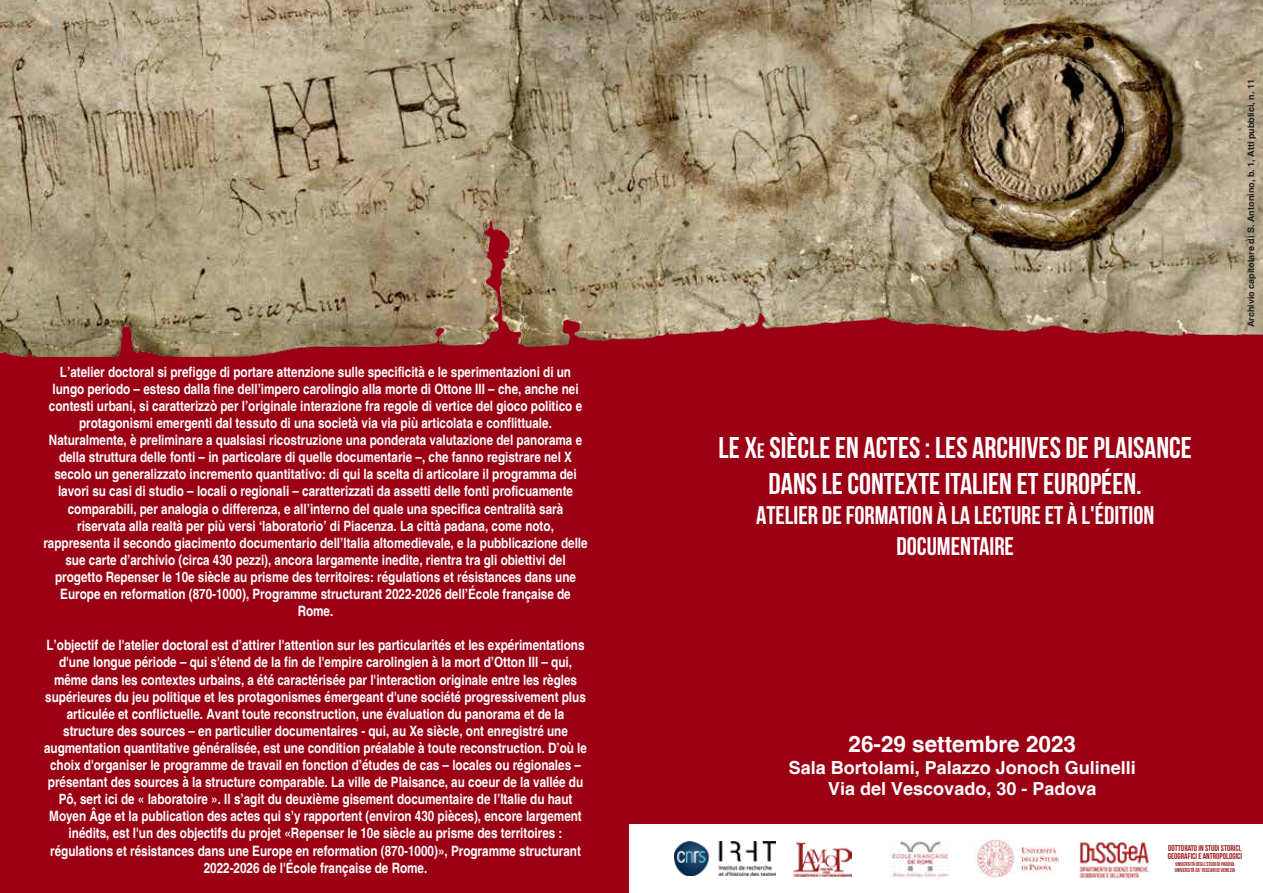
<style>
.page{position:relative;width:1263px;height:893px;background:#9b0014}
.page>*{position:absolute;margin:0;border:0;box-sizing:border-box;transform-origin:0 0}
.t1{font:700 30px/36px "Bebas Neue";color:#fff;text-align:center}
.t2{font:700 25.5px/30.6px "Bebas Neue";color:#fff;text-align:center}
.t3{font:700 22.5px "Helvetica";color:#fff}
.t4{font:700 18px/21.6px "Helvetica";color:#fff;text-align:center}
.t5{font:700 condensed 14.25px/17.1px "Helvetica";color:#fff;text-align:center}
.t6{font:700 9px "Helvetica";color:#1d1d1b}
.t7{font:700 8.4px/7.8px "Bebas Neue";color:#9b1919}
.t8{font:700 5.7px/6.8px "Bebas Neue";color:#9b1919}
.s1{font-size:21px}
</style>
<div class="page">
<img style="left:0;top:0;width:1263px;height:356px">
<div style="left:630px;top:825px;width:633px;height:68px;background:#fff"></div>
<img style="left:674px;top:841px;width:101px;height:35px">
<img style="left:890px;top:840px;width:59px;height:38px">
<img style="left:1079px;top:842px;width:70px;height:37px">
<img style="left:793px;top:842px;width:58px;height:34px">
<img style="left:975px;top:840px;width:83px;height:37px">
<p class="t5" style="left:43px;top:363px;width:546px">L’atelier doctoral si prefigge di portare attenzione sulle specificità e le sperimentazioni di un lungo periodo – esteso dalla fine dell’impero carolingio alla morte di Ottone III – che, anche nei contesti urbani, si caratterizzò per l’originale interazione fra regole di vertice del gioco politico e protagonismi emergenti dal tessuto di una società via via più articolata e conflittuale.<br>Naturalmente, è preliminare a qualsiasi ricostruzione una ponderata valutazione del panorama e della struttura delle fonti – in particolare di quelle documentarie –, che fanno registrare nel X secolo un generalizzato incremento quantitativo: di qui la scelta di articolare il programma dei lavori su casi di studio – locali o regionali – caratterizzati da assetti delle fonti proficuamente comparabili, per analogia o differenza, e all’interno del quale una specifica centralità sarà riservata alla realtà per più versi ‘laboratorio’ di Piacenza. La città padana, come noto, rappresenta il secondo giacimento documentario dell’Italia altomedievale, e la pubblicazione delle sue carte d’archivio (circa 430 pezzi), ancora largamente inedite, rientra tra gli obiettivi del progetto Repenser le 10e siècle au prisme des territoires: régulations et résistances dans une Europe en reformation (870-1000), Programme structurant 2022-2026 dell’École française de Rome.</p>
<p class="t5" style="left:44px;top:637px;width:544px">L’objectif de l'atelier doctoral est d’attirer l'attention sur les particularités et les expérimentations d'une longue période – qui s'étend de la fin de l'empire carolingien à la mort d’Otton III – qui, même dans les contextes urbains, a été caractérisée par l'interaction originale entre les règles supérieures du jeu politique et les protagonismes émergeant d'une société progressivement plus articulée et conflictuelle. Avant toute reconstruction, une évaluation du panorama et de la structure des sources – en particulier documentaires - qui, au Xe siècle, ont enregistré une augmentation quantitative généralisée, est une condition préalable à toute reconstruction. D’où le choix d'organiser le programme de travail en fonction d’études de cas – locales ou régionales – présentant des sources à la structure comparable. La ville de Plaisance, au coeur de la vallée du Pô, sert ici de « laboratoire ». Il s’agit du deuxième gisement documentaire de l’Italie du haut Moyen Âge et la publication des actes qui s’y rapportent (environ 430 pièces), encore largement inédits, est l'un des objectifs du projet «Repenser le 10e siècle au prisme des territoires : régulations et résistances dans une Europe en reformation (870-1000)», Programme structurant 2022-2026 de l'École française de Rome.</p>
<h1 class="t1" style="left:718px;top:429px;width:475px">LE X<span class="s1">E</span> SIÈCLE EN ACTES : LES ARCHIVES DE PLAISANCE<br>DANS LE CONTEXTE ITALIEN ET EUROPÉEN.</h1>
<h2 class="t2" style="left:756px;top:500px;width:400px">ATELIER DE FORMATION À LA LECTURE ET À L'ÉDITION<br>DOCUMENTAIRE</h2>
<p class="t6" style="left:1245px;top:327px;width:250px;rotate:-90deg">Archivio capitolare di S. Antonino, b. 1, Atti pubblici, n. 11</p>
<h3 class="t3" style="left:848px;top:730px;width:229px">26-29 settembre 2023</h3>
<p class="t4" style="left:789px;top:756px;width:349px">Sala Bortolami, Palazzo Jonoch Gulinelli<br>Via del Vescovado, 30 - Padova</p>
<p class="t7" style="left:1168px;top:844px;width:76px">DOTTORATO IN STUDI STORICI,<br>GEOGRAFICI E ANTROPOLOGICI</p>
<p class="t8" style="left:1175px;top:860px;width:62px">UNIVERSITÀ DEGLI STUDI DI PADOVA<br>UNIVERSITÀ CA' FOSCARI DI VENEZIA</p>
</div>
